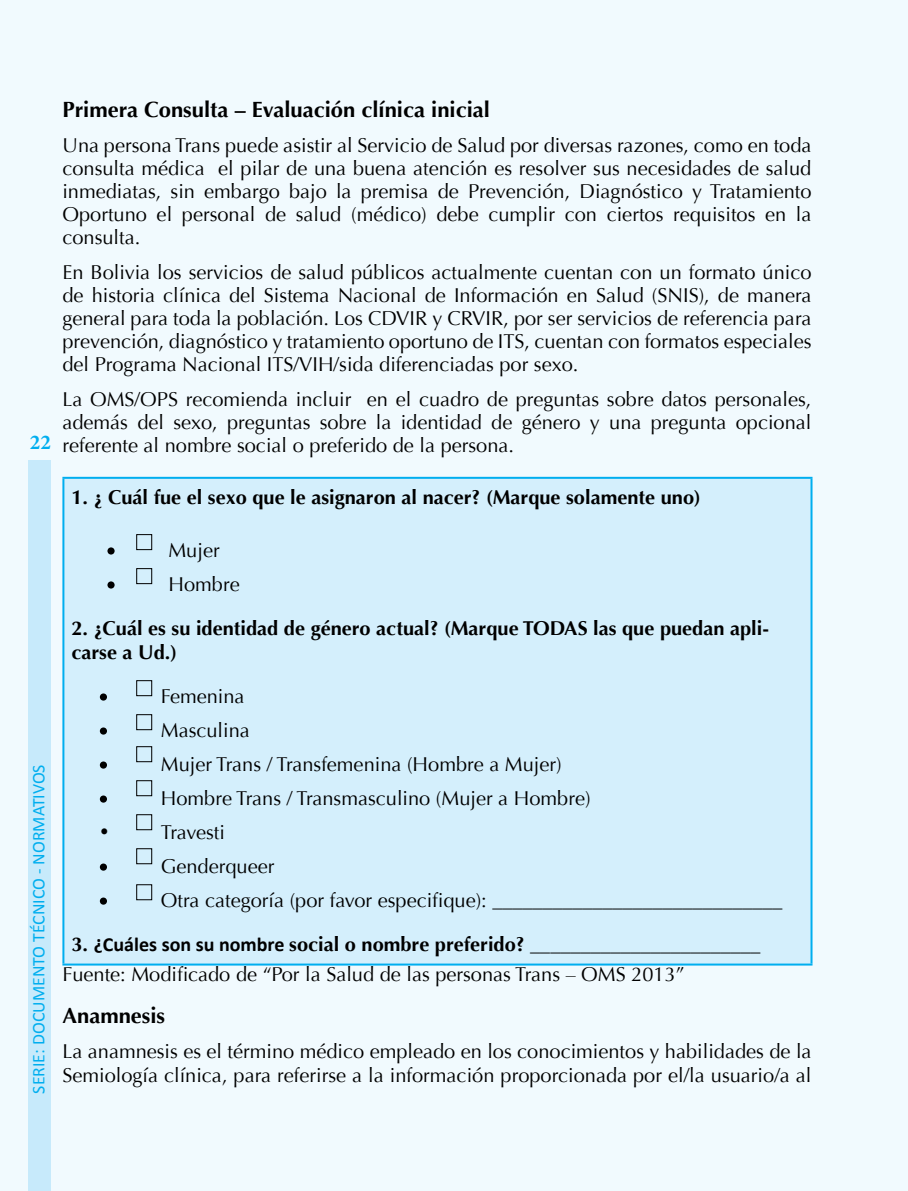
<style>
.page{position:relative;width:908px;height:1191px;background:#fff}
.page>*{position:absolute;margin:0;border:0;box-sizing:border-box;transform-origin:0 0}
.t1{font:700 22px "Optima";color:#000}
.t2{font:700 21px "Minion Pro";color:#00aeef}
.t3{font:20px/23px "Optima";color:#000}
.t4{font:700 20px/24px "Optima";color:#000}
.t5{font:20px "Symbol";color:#000}
.t6{font:17.8px "Calibri";color:#00aeef}
.s1{font-weight:700}
.s2{font-family:"Calibri";font-weight:700}
</style>
<div class="page">
<div style="left:0;top:0;width:907px;height:1191px;background:#f1fafe"></div>
<div style="left:28px;top:461px;width:23px;height:730px;background:#c7eafb"></div>
<div style="left:63px;top:478px;width:748px;height:486px;background:#d4effc"></div>
<hr style="left:62px;top:477px;width:750px;height:2px;background:#00aeef">
<hr style="left:62px;top:479px;width:2px;height:484px;background:#00aeef">
<hr style="left:810px;top:479px;width:2px;height:484px;background:#00aeef">
<hr style="left:62px;top:963px;width:750px;height:2px;background:#00aeef">
<svg style="left:107px;top:547px;width:7px;height:7px"></svg>
<svg style="left:107px;top:581px;width:7px;height:7px"></svg>
<svg style="left:100px;top:693px;width:7px;height:7px"></svg>
<svg style="left:100px;top:727px;width:7px;height:7px"></svg>
<svg style="left:100px;top:761px;width:7px;height:7px"></svg>
<svg style="left:100px;top:795px;width:7px;height:7px"></svg>
<svg style="left:100px;top:863px;width:7px;height:7px"></svg>
<svg style="left:100px;top:897px;width:7px;height:7px"></svg>
<div style="left:136px;top:534px;width:16px;height:16px;border:1px solid #000"></div>
<div style="left:136px;top:568px;width:16px;height:16px;border:1px solid #000"></div>
<div style="left:136px;top:680px;width:16px;height:16px;border:1px solid #000"></div>
<div style="left:136px;top:714px;width:16px;height:16px;border:1px solid #000"></div>
<div style="left:136px;top:746px;width:16px;height:16px;border:1px solid #000"></div>
<div style="left:136px;top:780px;width:16px;height:16px;border:1px solid #000"></div>
<div style="left:136px;top:814px;width:16px;height:16px;border:1px solid #000"></div>
<div style="left:136px;top:848px;width:16px;height:16px;border:1px solid #000"></div>
<div style="left:136px;top:884px;width:16px;height:16px;border:1px solid #000"></div>
<p class="t2" style="left:30px;top:427px;width:23px">22</p>
<p class="t6" style="left:28px;top:1093px;width:331px;rotate:-90deg">SERIE: DOCUMENTO TÉCNICO - NORMATIVOS</p>
<p class="t1" style="left:62px;top:96px;width:429px">Primera Consulta – Evaluación clínica inicial</p>
<p class="t3" style="left:62px;top:134px;width:750px;text-align:justify">Una persona Trans puede asistir al Servicio de Salud por diversas razones, como en toda consulta médica el pilar de una buena atención es resolver sus necesidades de salud inmediatas, sin embargo bajo la premisa de Prevención, Diagnóstico y Tratamiento Oportuno el personal de salud (médico) debe cumplir con ciertos requisitos en la consulta.</p>
<p class="t3" style="left:62px;top:261px;width:750px;text-align:justify">En Bolivia los servicios de salud públicos actualmente cuentan con un formato único de historia clínica del Sistema Nacional de Información en Salud (SNIS), de manera general para toda la población. Los CDVIR y CRVIR, por ser servicios de referencia para prevención, diagnóstico y tratamiento oportuno de ITS, cuentan con formatos especiales del Programa Nacional ITS/VIH/sida diferenciadas por sexo.</p>
<p class="t3" style="left:62px;top:388px;width:750px;text-align:justify">La OMS/OPS recomienda incluir en el cuadro de preguntas sobre datos personales, además del sexo, preguntas sobre la identidad de género y una pregunta opcional referente al nombre social o preferido de la persona.</p>
<p class="t4" style="left:71px;top:486px;width:630px">1. ¿ Cuál fue el sexo que le asignaron al nacer? (Marque solamente uno)</p>
<p class="t3" style="left:168px;top:533px;width:73px;line-height:34px">Mujer<br>Hombre</p>
<p class="t4" style="left:71px;top:616px;width:698px">2. ¿Cuál es su identidad de género actual? (Marque TODAS las que puedan apli&shy;carse a Ud.)</p>
<p class="t3" style="left:161px;top:679px;width:431px;line-height:34px">Femenina<br>Masculina<br>Mujer Trans / Transfemenina (Hombre a Mujer)<br>Hombre Trans / Transmasculino (Mujer a Hombre)</p>
<p class="t5" style="left:100px;top:822px;width:11px">•</p>
<p class="t3" style="left:161px;top:815px;width:623px;line-height:34px">Travesti<br>Genderqueer<br>Otra categoría (por favor especifique): _____________________________</p>
<p class="t3" style="left:62px;top:929px;width:699px;line-height:29.8px;text-indent:9px"><span class="s1">3.</span> <span class="s2">¿Cuáles son su nombre</span> <span class="s1">social o nombre preferido?</span> _______________________<br>Fuente: Modificado de “Por la Salud de las personas Trans – OMS 2013”</p>
<p class="t1" style="left:62px;top:1002px;width:104px">Anamnesis</p>
<p class="t3" style="left:62px;top:1039px;width:750px;line-height:24px">La anamnesis es el término médico empleado en los conocimientos y habilidades de la<br>Semiología clínica, para referirse a la información proporcionada por el/la usuario/a al</p>
</div>
